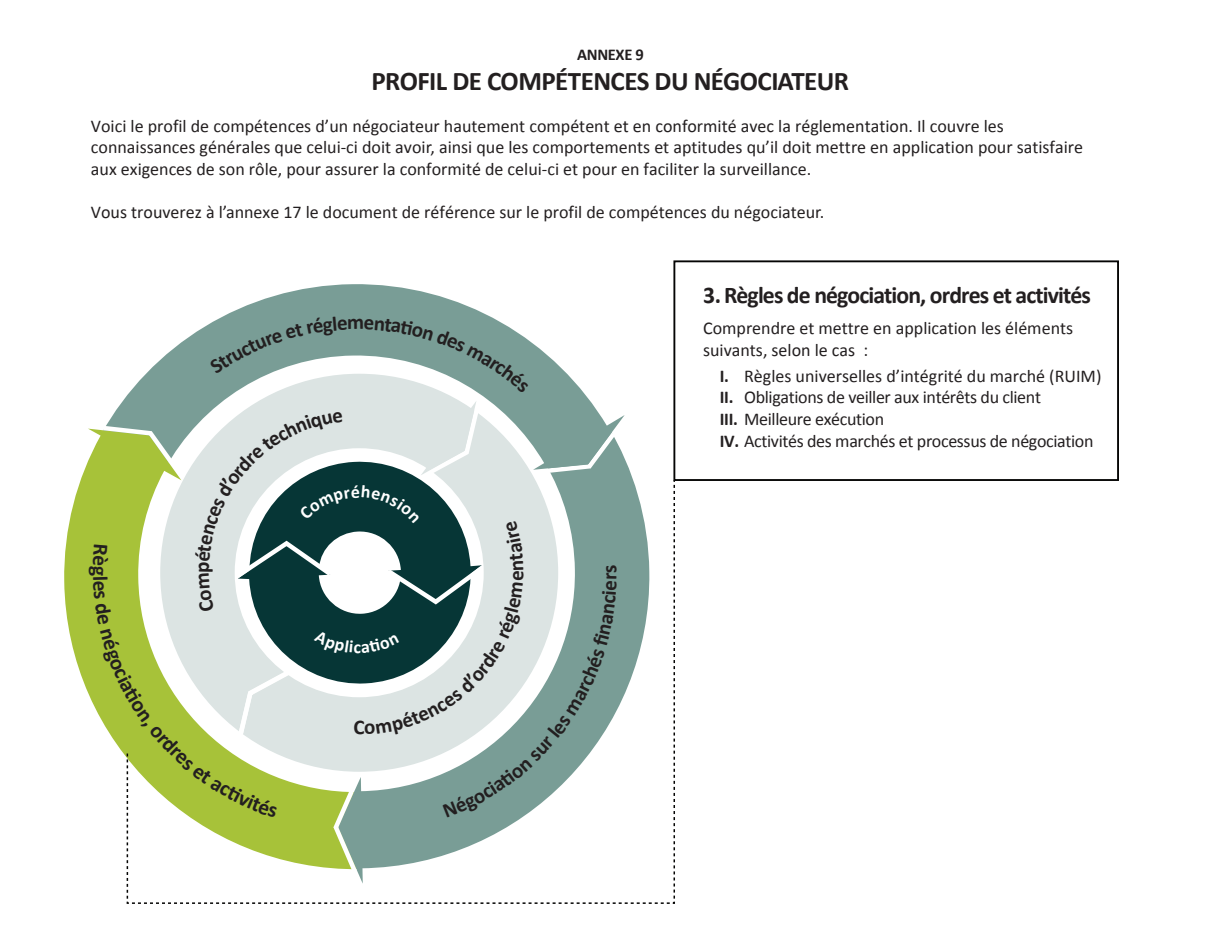
<style>
.page{position:relative;width:1221px;height:951px;background:#fff}
.page>*{position:absolute;margin:0;border:0;box-sizing:border-box;transform-origin:0 0}
.t1{font:700 27px "Calibri";letter-spacing:-.02em;color:#231f20}
.t2{font:700 24px "Calibri";letter-spacing:-.04em;color:#231f20}
.t3{font:700 21px "Calibri";color:#231f20}
.t4{font:18px/21.6px "Calibri";color:#231f20}
.t5{font:18px "Calibri";letter-spacing:-.02em;color:#231f20}
.t6{font:700 16.5px "Calibri";letter-spacing:-.02em;color:#231f20}
.s1{font-style:inherit}
.s2{font-weight:700}
</style>
<div class="page">
<svg style="left:224px;top:284px;width:265px;height:32px;fill:#799d96"></svg>
<svg style="left:64px;top:428px;width:25px;height:267px;fill:#a7c239"></svg>
<div style="left:673px;top:260px;width:445px;height:221px;background:#fff;border:2px solid #050504"></div>
<svg style="left:89px;top:316px;width:586px;height:588px"></svg>
<p class="t6" style="left:577px;top:42px;width:68px">ANNEXE <span class="s1">9</span></p>
<h1 class="t1" style="left:371px;top:62px;width:479px">PROFIL DE COMPÉTENCES DU NÉGOCIATEUR</h1>
<p class="t4" style="left:91px;top:114px;width:993px">Voici le profil de compétences d’un négociateur hautement compétent et en conformité avec la réglementation. Il couvre les connaissances générales que celui-ci doit avoir, ainsi que les comportements et aptitudes qu’il doit mettre en application pour satisfaire aux exigences de son rôle, pour assurer la conformité de celui-ci et pour en faciliter la surveillance.</p>
<p class="t4" style="left:91px;top:201px;width:734px">Vous trouverez à l’annexe 17 le document de référence sur le profil de compétences du négociateur.</p>
<p class="t3" style="left:353px;top:712px;width:13px">C</p>
<h2 class="t2" style="left:703px;top:278px;width:389px">3. Règles de négociation, ordres et activités</h2>
<p class="t4" style="left:703px;top:317px;width:371px">Comprendre et mettre en application les éléments suivants, selon le cas :</p>
<p class="t4" style="left:720px;top:364px;width:383px"><span class="s2">I.</span> Règles universelles d’intégrité du marché (RUIM)</p>
<p class="t5" style="left:720px;top:385px;width:323px"><span class="s2">II.</span> Obligations de veiller aux intérêts du client</p>
<p class="t5" style="left:720px;top:406px;width:166px"><span class="s2">III.</span> Meilleure exécution</p>
<p class="t5" style="left:720px;top:428px;width:375px"><span class="s2">IV.</span> Activités des marchés et processus de négociation</p>
</div>
